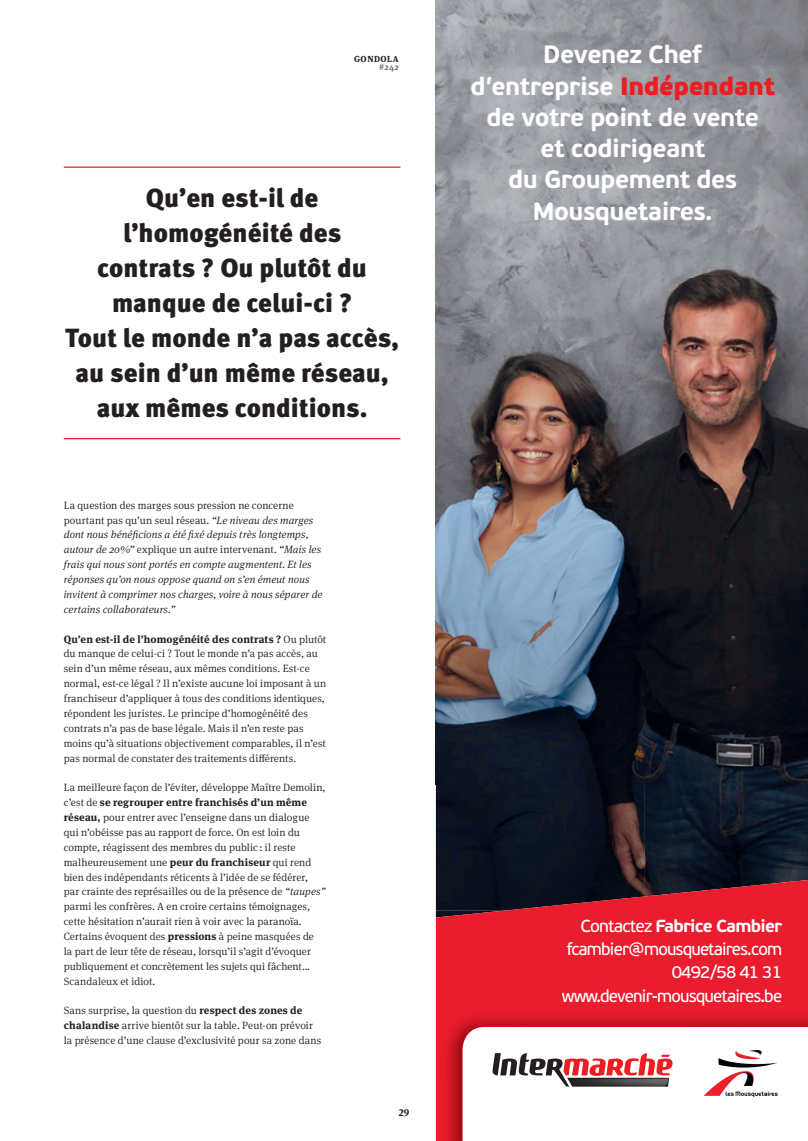
<style>
.page{position:relative;width:808px;height:1141px;background:#fff}
.page>*{position:absolute;margin:0;border:0;box-sizing:border-box;transform-origin:0 0}
.t1{font:900 26.25px/35px "Meta Pro";color:#231f20;text-align:center}
.t2{font:700 25px/31.2px "PF Beau Sans Pro";letter-spacing:-.02em;color:#fff;text-align:center}
.t3{font:17.38px/23.2px "PF Beau Sans Pro Bbook";letter-spacing:-.05em;color:#fff;text-align:right}
.t4{font:700 17.38px "PF Beau Sans Pro";letter-spacing:-.05em;color:#fff}
.t5{font:300 10.62px/14.9px "Meta Serif Pro";letter-spacing:.005em;color:#231f20}
.t6{font:italic 300 10.62px/14.9px "Meta Serif Pro";letter-spacing:.01em;color:#231f20}
.t7{font:700 10px "Meta Serif Pro";color:#231f20}
.t8{font:700 8.75px "Meta Serif Pro";letter-spacing:.06em;color:#231f20}
.t9{font:700 8.75px "Meta Serif Pro";color:#6c6d70}
.s1{font-style:normal}
.s2{font-weight:700}
.s3{font-style:italic}
.s4{font-weight:900;color:#ee1d23}
.s5{font-family:"PF Beau Sans Pro Bbook";font-weight:400}
</style>
<div class="page">
<hr style="left:64px;top:167px;width:336px;height:1px;background:#ed1a33">
<hr style="left:64px;top:438px;width:336px;height:1px;background:#ed1a33">
<hr style="left:435px;top:0;width:1px;height:1141px;background:#231f20">
<img style="left:436px;top:0;width:372px;height:278px">
<img style="left:436px;top:278px;width:208px;height:602px">
<img style="left:644px;top:278px;width:164px;height:602px">
<svg style="left:436px;top:880px;width:372px;height:261px;background:#c91b2b"></svg>
<img style="left:441px;top:1010px;width:367px;height:35px">
<img style="left:441px;top:1045px;width:21px;height:96px">
<svg style="left:463px;top:1027px;width:345px;height:114px"></svg>
<svg style="left:492px;top:1053px;width:181px;height:34px"></svg>
<img style="left:695px;top:1036px;width:87px;height:65px">
<p class="t8" style="left:354px;top:52px;width:46px">GONDOLA</p>
<p class="t9" style="left:379px;top:60px;width:21px">#242</p>
<h1 class="t1" style="left:65px;top:179px;width:336px">Qu’en est-il de l’homogénéité des<br>contrats ? Ou plutôt du manque de celui-ci ?<br>Tout le monde n’a pas accès, au sein d’un même réseau, aux mêmes conditions.</h1>
<p class="t6" style="left:64px;top:497px;width:260px"><span class="s1">La question des marges sous pression ne concerne pourtant pas qu’un seul réseau.</span> “Le niveau des marges dont nous bénéficions a été fixé depuis très longtemps, autour de 20%” <span class="s1">explique un autre intervenant.</span> “Mais les frais qui nous sont portés en compte augmentent. Et les réponses qu’on nous oppose quand on s’en émeut nous invitent à comprimer nos charges, voire à nous séparer de certains collaborateurs.”</p>
<p class="t5" style="left:64px;top:631px;width:264px"><span class="s2">Qu’en est-il de l’homogénéité des contrats ?</span> Ou plutôt du manque de celui-ci ? Tout le monde n’a pas accès, au sein d’un même réseau, aux mêmes conditions. Est-ce normal, est-ce légal ? Il n’existe aucune loi imposant à un franchiseur d’appliquer à tous des conditions identiques, répondent les juristes. Le principe d’homogénéité des contrats n’a pas de base légale. Mais il n’en reste pas moins qu’à situations objectivement comparables, il n’est pas normal de constater des traitements différents.</p>
<p class="t5" style="left:64px;top:780px;width:263px">La meilleure façon de l’éviter, développe Maître Demolin, c’est de <span class="s2">se regrouper entre franchisés d’un même réseau,</span> pour entrer avec l’enseigne dans un dialogue qui n’obéisse pas au rapport de force. On est loin du compte, réagissent des membres du public : il reste malheureusement une <span class="s2">peur du franchiseur</span> qui rend bien des indépendants réticents à l’idée de se fédérer, par crainte des représailles ou de la présence de <span class="s3">“taupes” </span>parmi les confrères. A en croire certains témoignages, cette hésitation n’aurait rien à voir avec la paranoïa.<br>Certains évoquent des <span class="s2">pressions</span> à peine masquées de<br>la part de leur tête de réseau, lorsqu’il s’agit d’évoquer publiquement et concrètement les sujets qui fâchent… Scandaleux et idiot.</p>
<p class="t5" style="left:64px;top:1003px;width:259px">Sans surprise, la question du <span class="s2">respect des zones de chalandise</span> arrive bientôt sur la table. Peut-on prévoir la présence d’une clause d’exclusivité pour sa zone dans</p>
<p class="t7" style="left:399px;top:1105px;width:12px">29</p>
<h2 class="t2" style="left:470px;top:40px;width:306px">Devenez Chef d’entreprise <span class="s4">Indépendant </span>de votre point de vente<br>et codirigeant<br>du Groupement des<br>Mousquetaires.</h2>
<h3 class="t4" style="left:580px;top:915px;width:203px"><span class="s5">Contactez</span> Fabrice Cambier</h3>
<h3 class="t3" style="left:562px;top:938px;width:222px">fcambier@mousquetaires.com<br>0492/58 41 31 www.devenir-mousquetaires.be</h3>
</div>
